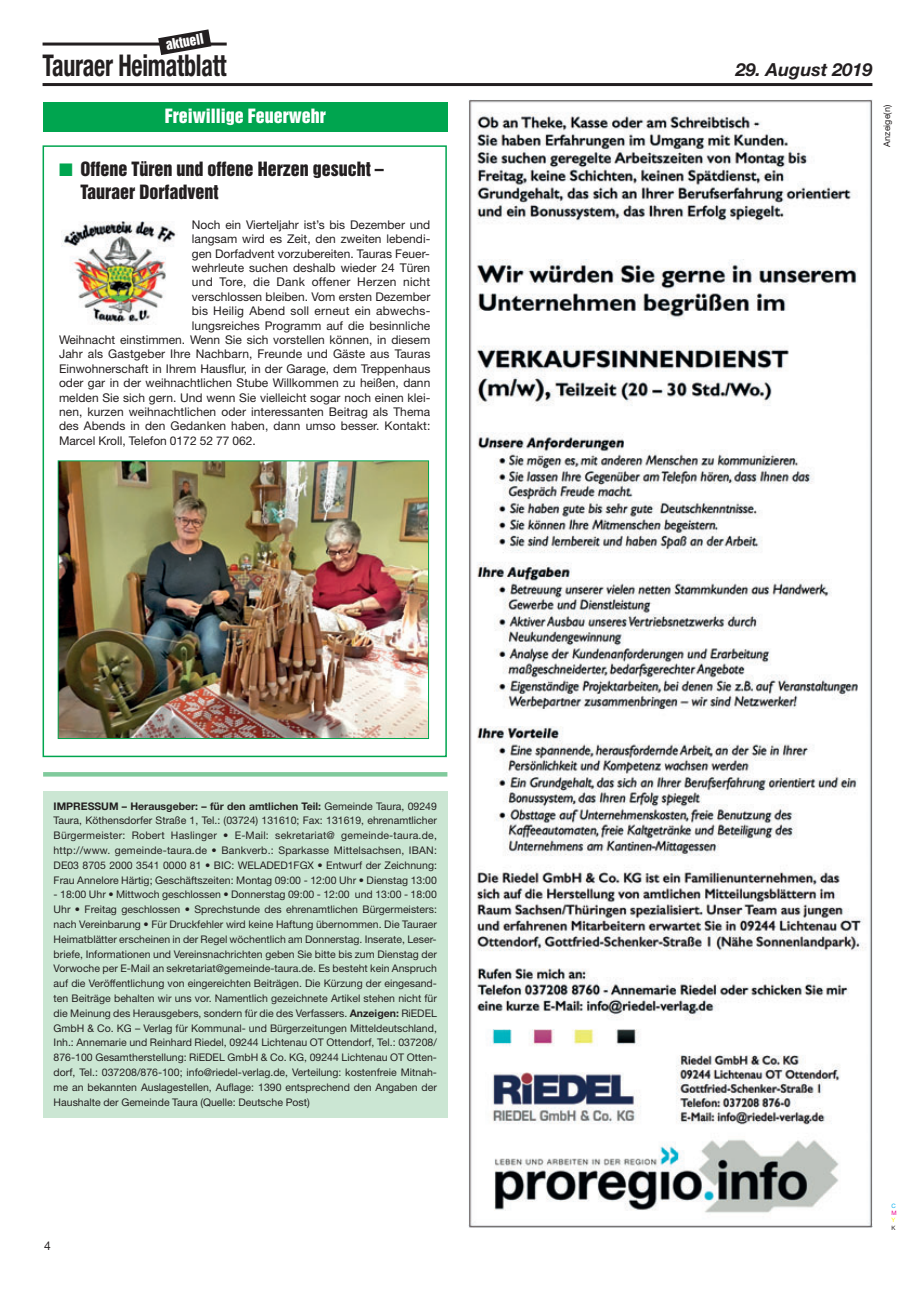
<style>
.page{position:relative;width:915px;height:1293px;background:#fff}
.page>*{position:absolute;margin:0;border:0;box-sizing:border-box;transform-origin:0 0}
.t1{font:700 condensed 30px "Helvetica Neue";letter-spacing:-.01em;color:#231f20;scale:.8 1}
.t2{font:18px/22.4px "Helvetica Inserat";color:#231f20}
.t3{font:18px "Helvetica Inserat";color:#fff}
.t4{font:italic 700 18px "Helvetica Neue";color:#231f20}
.t5{font:13.5px "Helvetica Inserat";color:#fff}
.t6{font:12px "Helvetica Neue";color:#231f20}
.t7{font:12px "Helvetica Neue";letter-spacing:.02em;color:#231f20}
.t8{font:10.5px/14.9px "Helvetica Neue";color:#231f20;text-align:justify}
.t9{font:9px "Helvetica Neue";color:#231f20}
.t10{font:6px "Helvetica Neue";color:#00aeef}
.t11{font:6px "Helvetica Neue";color:#ed028c}
.t12{font:6px "Helvetica Neue";color:#fff101}
.t13{font:6px "Helvetica Neue";color:#231f20}
.s1{color:#00a54f}
.s2{font-weight:700}
</style>
<div class="page">
<img style="left:468px;top:99px;width:404px;height:1128px">
<hr style="left:43px;top:83px;width:829px;height:3px;background:#231f20">
<hr style="left:43px;top:43px;width:184px;height:3px;background:#231f20">
<svg style="left:158px;top:29px;width:53px;height:26px"></svg>
<div style="left:43px;top:145px;width:403px;height:612px;border:2px solid #00a54f"></div>
<img style="left:62px;top:221px;width:114px;height:104px">
<div style="left:43px;top:102px;width:404px;height:30px;background:#00a54f"></div>
<img style="left:60px;top:462px;width:367px;height:275px">
<div style="left:58px;top:460px;width:371px;height:279px;border:1px solid #00a54f"></div>
<div style="left:43px;top:791px;width:404px;height:327px;background:#cbe6d3"></div>
<hr style="left:43px;top:772px;width:404px;height:4px;background:#80ca9c">
<p class="t5" style="left:165px;top:40px;width:40px;rotate:-10deg">aktuell</p>
<h1 class="t1" style="left:43px;top:54px;width:231px">Tauraer Heimatblatt</h1>
<h2 class="t4" style="left:735px;top:63px;width:138px">29. August 2019</h2>
<h2 class="t3" style="left:165px;top:109px;width:163px">Freiwillige Feuerwehr</h2>
<h2 class="t2" style="left:80px;top:159px;width:305px;text-indent:-21px"><span class="s1">■</span> Offene Türen und offene Herzen gesucht –<br>Tauraer Dorfadvent</h2>
<p class="t6" style="left:192px;top:220px;width:240px">Noch ein Vierteljahr ist’s bis Dezember und</p>
<p class="t6" style="left:192px;top:235px;width:240px">langsam wird es Zeit, den zweiten lebendi-</p>
<p class="t6" style="left:192px;top:249px;width:239px">gen Dorfadvent vorzubereiten. Tauras Feuer-</p>
<p class="t6" style="left:192px;top:263px;width:240px">wehrleute suchen deshalb wieder 24 Türen</p>
<p class="t7" style="left:192px;top:278px;width:240px">und Tore, die Dank offener Herzen nicht</p>
<p class="t6" style="left:192px;top:292px;width:240px">verschlossen bleiben. Vom ersten Dezember</p>
<p class="t6" style="left:192px;top:307px;width:240px">bis Heilig Abend soll erneut ein abwechs-</p>
<p class="t6" style="left:192px;top:321px;width:240px">lungsreiches Programm auf die besinnliche</p>
<p class="t6" style="left:59px;top:335px;width:372px">Weihnacht einstimmen. Wenn Sie sich vorstellen können, in diesem</p>
<p class="t6" style="left:59px;top:350px;width:372px">Jahr als Gastgeber Ihre Nachbarn, Freunde und Gäste aus Tauras</p>
<p class="t6" style="left:59px;top:364px;width:372px">Einwohnerschaft in Ihrem Hausflur, in der Garage, dem Treppenhaus</p>
<p class="t6" style="left:59px;top:379px;width:372px">oder gar in der weihnachtlichen Stube Willkommen zu heißen, dann</p>
<p class="t6" style="left:59px;top:393px;width:372px">melden Sie sich gern. Und wenn Sie vielleicht sogar noch einen klei-</p>
<p class="t6" style="left:59px;top:407px;width:372px">nen, kurzen weihnachtlichen oder interessanten Beitrag als Thema</p>
<p class="t6" style="left:59px;top:422px;width:372px">des Abends in den Gedanken haben, dann umso besser. Kontakt:</p>
<p class="t6" style="left:59px;top:436px;width:198px">Marcel Kroll, Telefon 0172 52 77 062.</p>
<p class="t9" style="left:883px;top:147px;width:43px;rotate:-90deg">Anzeige(n)</p>
<p class="t8" style="left:54px;top:799px;width:384px"><span class="s2">IMPRESSUM – Herausgeber: – für den amtlichen Teil:</span> Gemeinde Taura, 09249<br>Taura, Köthensdorfer Straße 1, Tel.: (03724) 131610; Fax: 131619, ehrenamtlicher Bürgermeister: Robert Haslinger • E-Mail: sekretariat@ gemeinde-taura.de, http://www. gemeinde-taura.de • Bankverb.: Sparkasse Mittelsachsen, IBAN:<br>DE03 8705 2000 3541 0000 81 • BIC: WELADED1FGX • Entwurf der Zeichnung:<br>Frau Annelore Härtig; Geschäftszeiten: Montag 09:00 - 12:00 Uhr • Dienstag 13:00</p>
<p class="t8" style="left:54px;top:888px;width:384px">- 18:00 Uhr • Mittwoch geschlossen • Donnerstag 09:00 - 12:00 und 13:00 - 18:00<br>Uhr • Freitag geschlossen • Sprechstunde des ehrenamtlichen Bürgermeisters: nach Vereinbarung • Für Druckfehler wird keine Haftung übernommen. Die Tauraer Heimatblätter erscheinen in der Regel wöchentlich am Donnerstag. Inserate, Leser&shy;briefe, Informationen und Vereinsnachrichten geben Sie bitte bis zum Dienstag der Vorwoche per E-Mail an sekretariat@gemeinde-taura.de. Es besteht kein Anspruch auf die Veröffent lichung von eingereichten Beiträgen. Die Kürzung der eingesand&shy;ten Beiträge behalten wir uns vor. Namentlich gezeichnete Artikel stehen nicht für die Meinung des Herausgebers, sondern für die des Verfassers. <span class="s2">Anzeigen:</span> RiEDEL GmbH &amp; Co. KG – Verlag für Kommunal- und Bürgerzeitungen Mitteldeutschland, Inh.: Annemarie und Reinhard Riedel, 09244 Lichtenau OT Ottendorf, Tel.: 037208/ 876-100 Gesamt herstellung: RiEDEL GmbH &amp; Co. KG, 09244 Lichtenau OT Otten&shy;dorf, Tel.: 037208/876-100; info@riedel-verlag.de, Verteilung: kostenfreie Mitnah&shy;me an bekannten Auslagestellen, Auflage: 1390 entsprechend den Angaben der Haushalte der Gemeinde Taura (Quelle: Deutsche Post)</p>
<p class="t6" style="left:44px;top:1241px;width:8px">4</p>
<p class="t10" style="left:891px;top:1203px;width:6px">C</p>
<p class="t11" style="left:891px;top:1211px;width:7px">M</p>
<p class="t12" style="left:891px;top:1218px;width:5px">Y</p>
<p class="t13" style="left:891px;top:1225px;width:6px">K</p>
</div>
